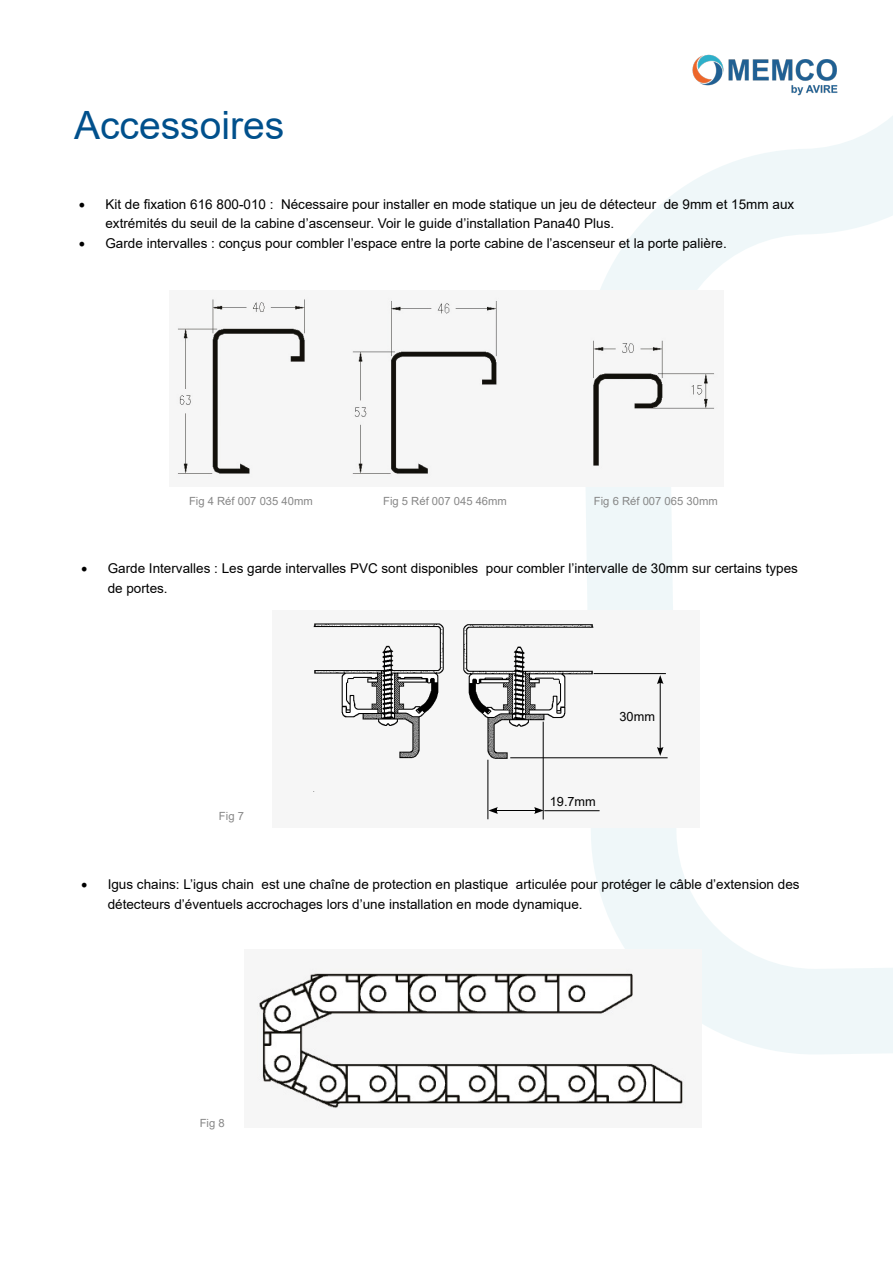
<style>
.page{position:relative;width:893px;height:1263px;background:#fff}
.page>*{position:absolute;margin:0;border:0;box-sizing:border-box;transform-origin:0 0}
.t1{font:39px "Arial";color:#00508c}
.t2{font:13.5px/19.5px "Arial";color:#000}
.t3{font:12.75px "Arial";color:#000}
.t4{font:11.25px "Arial";color:#878787}
.s1{font-family:"Minion Pro";font-size:18px}
</style>
<div class="page">
<svg style="left:586px;top:116px;width:307px;height:938px"></svg>
<img style="left:692px;top:54px;width:146px;height:42px">
<div style="left:177px;top:290px;width:547px;height:197px;background:#f6f6f6"></div>
<img style="left:313px;top:611px;width:386px;height:216px">
<hr style="left:495px;top:810px;width:42px;height:1px;background:#000">
<svg style="left:489px;top:807px;width:9px;height:7px"></svg>
<svg style="left:534px;top:807px;width:9px;height:7px"></svg>
<hr style="left:660px;top:682px;width:1px;height:67px;background:#000">
<svg style="left:657px;top:675px;width:6px;height:9px"></svg>
<svg style="left:657px;top:747px;width:6px;height:9px"></svg>
<hr style="left:488px;top:760px;width:1px;height:59px;background:#000">
<hr style="left:594px;top:673px;width:72px;height:1px;background:#000">
<hr style="left:543px;top:722px;width:1px;height:97px;background:#000">
<hr style="left:510px;top:757px;width:158px;height:1px;background:#000">
<hr style="left:544px;top:810px;width:56px;height:1px;background:#000">
<img style="left:257px;top:949px;width:445px;height:160px">
<h1 class="t1" style="left:74px;top:98px;width:212px">Accessoires</h1>
<p class="t2" style="left:105px;top:194px;width:690px;text-indent:-27px"><span class="s1">•</span> Kit de fixation 616 800-010 : Nécessaire pour installer en mode statique un jeu de détecteur de 9mm et 15mm aux extrémités du seuil de la cabine d’ascenseur. Voir le guide d’installation Pana40 Plus.</p>
<p class="t2" style="left:78px;top:233px;width:650px"><span class="s1">•</span> Garde intervalles : conçus pour combler l’espace entre la porte cabine de l’ascenseur et la porte palière.</p>
<p class="t4" style="left:189px;top:493px;width:125px">Fig 4 Réf 007 035 40mm</p>
<p class="t4" style="left:383px;top:493px;width:125px">Fig 5 Réf 007 045 46mm</p>
<p class="t4" style="left:594px;top:493px;width:125px">Fig 6 Réf 007 065 30mm</p>
<p class="t2" style="left:108px;top:558px;width:692px;text-indent:-27px"><span class="s1">•</span> Garde Intervalles : Les garde intervalles PVC sont disponibles pour combler l’intervalle de 30mm sur certains types de portes.</p>
<p class="t4" style="left:219px;top:808px;width:27px">Fig 7</p>
<p class="t3" style="left:620px;top:708px;width:37px">30mm</p>
<p class="t3" style="left:550px;top:793px;width:48px">19.7mm</p>
<p class="t2" style="left:108px;top:874px;width:693px;text-indent:-27px"><span class="s1">•</span> Igus chains: L’igus chain est une chaîne de protection en plastique articulée pour protéger le câble d’extension des détecteurs d’éventuels accrochages lors d’une installation en mode dynamique.</p>
<p class="t4" style="left:200px;top:1116px;width:27px">Fig 8</p>
</div>
